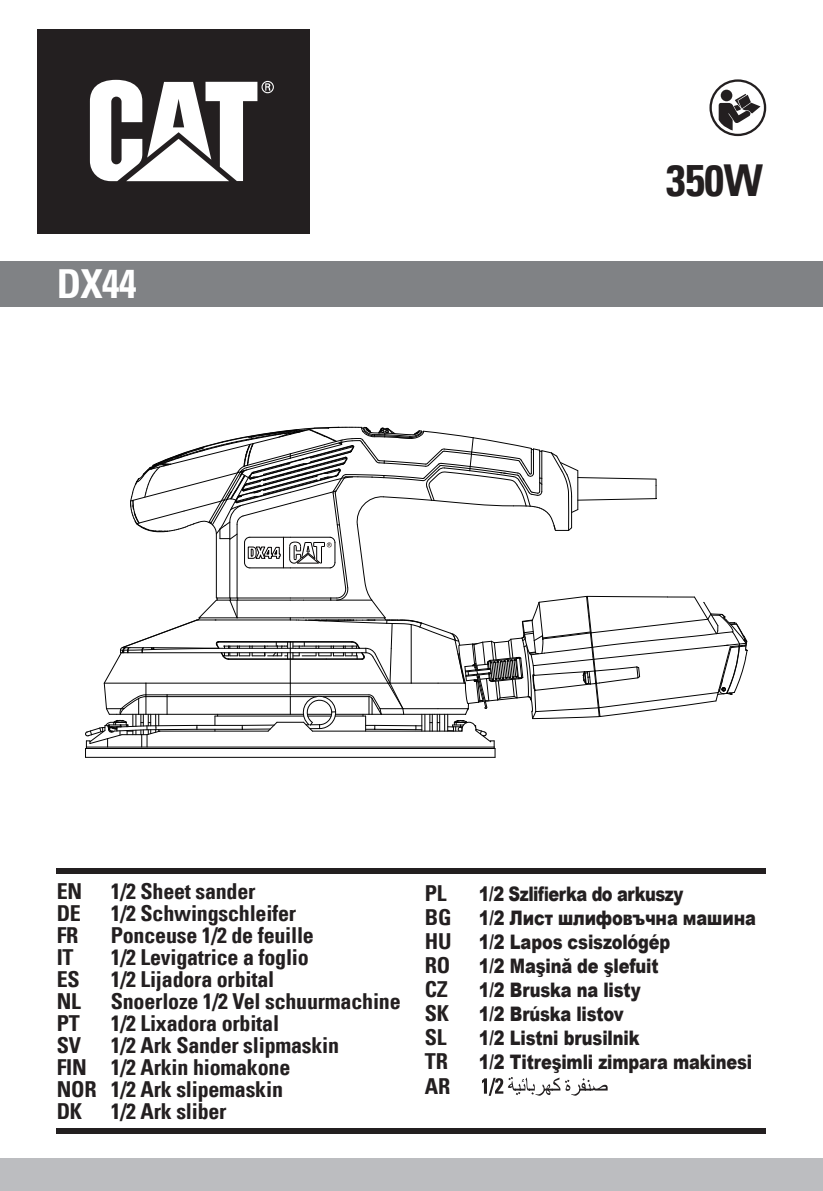
<style>
.page{position:relative;width:823px;height:1191px;background:#fff}
.page>*{position:absolute;margin:0;border:0;box-sizing:border-box;transform-origin:0 0}
.t1{font:700 condensed 44px "Univers LT";color:#231f20}
.t2{font:700 condensed 40px "Univers LT";color:#fff}
.t3{font:700 condensed 22px/22px "Univers LT";letter-spacing:-.01em;color:#231f20}
.t4{font:900 20px/24px "Arial";letter-spacing:-.01em;color:#231f20;scale:.81 1}
.s1{font-family:"Univers LT";font-weight:700;font-stretch:condensed;font-size:22px}
</style>
<div class="page">
<div style="left:0;top:261px;width:822px;height:46px;background:#808285"></div>
<div style="left:0;top:1158px;width:822px;height:33px;background:#bcbdc0"></div>
<svg style="left:710px;top:81px;width:54px;height:54px"></svg>
<div style="left:709px;top:79px;width:56px;height:57px;border:2px solid #231f20;border-radius:50%"></div>
<div style="left:720px;top:90px;width:12px;height:11px;background:#231f20;border-radius:50%"></div>
<svg style="left:718px;top:94px;width:42px;height:36px"></svg>
<div style="left:57px;top:1128px;width:708px;height:6px;background:#231f20"></div>
<div style="left:57px;top:868px;width:708px;height:6px;background:#231f20"></div>
<hr style="left:85px;top:757px;width:409px;height:1px;background:#030303">
<svg style="left:85px;top:426px;width:662px;height:331px"></svg>
<hr style="left:283px;top:537px;width:1px;height:31px;background:#060303">
<div style="left:37px;top:29px;width:273px;height:205px;background:#231f20"></div>
<svg style="left:90px;top:80px;width:184px;height:101px"></svg>
<svg style="left:482px;top:1077px;width:125px;height:18px"></svg>
<h2 class="t2" style="left:57px;top:260px;width:81px">DX44</h2>
<h1 class="t1" style="left:666px;top:153px;width:98px">350W</h1>
<p class="t3" style="left:57px;top:880px;width:27px">EN</p>
<p class="t3" style="left:111px;top:880px;width:146px">1/2 Sheet sander</p>
<p class="t3" style="left:57px;top:902px;width:26px">DE</p>
<p class="t3" style="left:111px;top:902px;width:187px">1/2 Schwingschleifer</p>
<p class="t3" style="left:57px;top:924px;width:23px">FR</p>
<p class="t3" style="left:111px;top:924px;width:204px">Ponceuse 1/2 de feuille</p>
<p class="t3" style="left:57px;top:946px;width:18px">IT</p>
<p class="t3" style="left:111px;top:946px;width:199px">1/2 Levigatrice a foglio</p>
<p class="t3" style="left:57px;top:968px;width:25px">ES</p>
<p class="t3" style="left:111px;top:968px;width:165px">1/2 Lijadora orbital</p>
<p class="t3" style="left:57px;top:990px;width:26px">NL</p>
<p class="t3" style="left:111px;top:990px;width:291px">Snoerloze 1/2 Vel schuurmachine</p>
<p class="t3" style="left:57px;top:1012px;width:25px">PT</p>
<p class="t3" style="left:111px;top:1012px;width:170px">1/2 Lixadora orbital</p>
<p class="t3" style="left:57px;top:1034px;width:26px">SV</p>
<p class="t3" style="left:57px;top:1034px;width:284px;text-indent:54px">1/2 Ark Sander slipmaskin<br>FIN 1/2 Arkin hiomakone<br>NOR 1/2 Ark slipemaskin<br>DK</p>
<p class="t3" style="left:111px;top:1100px;width:117px">1/2 Ark sliber</p>
<p class="t3" style="left:424px;top:882px;width:23px">PL</p>
<p class="t4" style="left:424px;top:881px;width:410px;text-indent:54px">1/2 Szlifierka do arkuszy<br><span class="s1">BG</span> 1/2 Лист шлифовъчна машина<br><span class="s1">HU</span> 1/2 Lapos csiszológép</p>
<p class="t3" style="left:424px;top:954px;width:27px">RO</p>
<p class="t4" style="left:478px;top:953px;width:223px">1/2 Maşină de şlefuit</p>
<p class="t3" style="left:424px;top:978px;width:25px">CZ</p>
<p class="t4" style="left:478px;top:977px;width:201px">1/2 Bruska na listy</p>
<p class="t3" style="left:424px;top:1002px;width:26px">SK</p>
<p class="t4" style="left:478px;top:1001px;width:180px">1/2 Brúska listov</p>
<p class="t3" style="left:424px;top:1026px;width:23px">SL</p>
<p class="t4" style="left:478px;top:1025px;width:199px">1/2 Listni brusilnik</p>
<p class="t3" style="left:424px;top:1050px;width:25px">TR</p>
<p class="t4" style="left:478px;top:1049px;width:338px">1/2 Titreşimli zimpara makinesi</p>
<p class="t3" style="left:424px;top:1075px;width:27px">AR</p>
</div>
